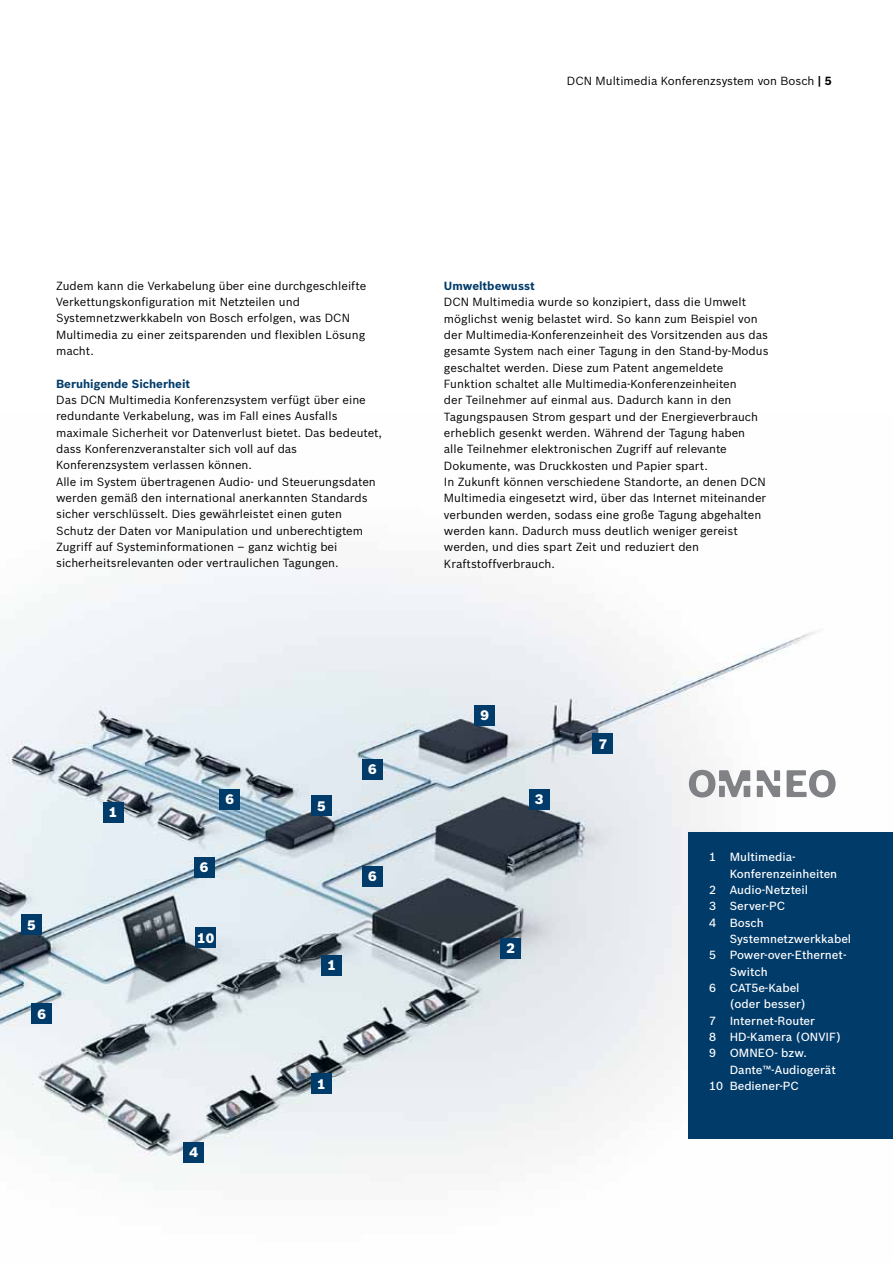
<style>
.page{position:relative;width:893px;height:1263px;background:#fff}
.page>*{position:absolute;margin:0;border:0;box-sizing:border-box;transform-origin:0 0}
.t1{font:900 13.5px "Bosch Sans";color:#fff}
.t2{font:11.55px/16.4px "Bosch Sans";color:#000}
.t3{font:500 11.55px "Bosch Sans";color:#fff}
.t4{font:700 11.55px "Bosch Sans";color:#003b6a}
.s1{font-weight:700}
</style>
<div class="page">
<img style="left:0;top:559px;width:893px;height:631px">
<div style="left:689px;top:832px;width:204px;height:306px;background:#003b6a"></div>
<svg style="left:689px;top:770px;width:61px;height:27px"></svg>
<svg style="left:757px;top:770px;width:23px;height:27px"></svg>
<svg style="left:787px;top:770px;width:49px;height:27px"></svg>
<div style="left:500px;top:938px;width:21px;height:20px;background:#003b6a"></div>
<div style="left:103px;top:802px;width:20px;height:21px;background:#003b6a"></div>
<div style="left:21px;top:915px;width:21px;height:20px;background:#003b6a"></div>
<div style="left:194px;top:857px;width:20px;height:20px;background:#003b6a"></div>
<div style="left:184px;top:1142px;width:20px;height:20px;background:#003b6a"></div>
<div style="left:311px;top:1074px;width:21px;height:20px;background:#003b6a"></div>
<div style="left:321px;top:955px;width:21px;height:21px;background:#003b6a"></div>
<div style="left:529px;top:789px;width:20px;height:21px;background:#003b6a"></div>
<div style="left:311px;top:796px;width:21px;height:20px;background:#003b6a"></div>
<div style="left:593px;top:733px;width:20px;height:21px;background:#003b6a"></div>
<div style="left:31px;top:1003px;width:21px;height:21px;background:#003b6a"></div>
<div style="left:362px;top:759px;width:21px;height:21px;background:#003b6a"></div>
<div style="left:362px;top:866px;width:21px;height:21px;background:#003b6a"></div>
<div style="left:475px;top:705px;width:20px;height:21px;background:#003b6a"></div>
<div style="left:219px;top:789px;width:21px;height:21px;background:#003b6a"></div>
<div style="left:196px;top:927px;width:20px;height:21px;background:#003b6a"></div>
<p class="t2" style="left:567px;top:72px;width:266px">DCN Multimedia Konferenzsystem von Bosch <span class="s1">| 5</span></p>
<p class="t2" style="left:56px;top:277px;width:312px">Zudem kann die Verkabelung über eine durchgeschleifte Verkettungskonfiguration mit Netzteilen und Systemnetzwerkkabeln von Bosch erfolgen, was DCN Multimedia zu einer zeitsparenden und flexiblen Lösung macht.</p>
<p class="t4" style="left:56px;top:375px;width:136px">Beruhigende Sicherheit</p>
<p class="t2" style="left:56px;top:391px;width:327px">Das DCN Multimedia Konferenzsystem verfügt über eine redundante Verkabelung, was im Fall eines Ausfalls maximale Sicherheit vor Datenverlust bietet. Das bedeutet, dass Konferenzveranstalter sich voll auf das Konferenzsystem verlassen können.<br>Alle im System übertragenen Audio- und Steuerungsdaten werden gemäß den international anerkannten Standards sicher verschlüsselt. Dies gewährleistet einen guten Schutz der Daten vor Manipulation und unberechtigtem Zugriff auf Systeminformationen – ganz wichtig bei sicherheitsrelevanten oder vertraulichen Tagungen.</p>
<p class="t4" style="left:444px;top:277px;width:92px">Umweltbewusst</p>
<p class="t2" style="left:444px;top:293px;width:326px">DCN Multimedia wurde so konzipiert, dass die Umwelt möglichst wenig belastet wird. So kann zum Beispiel von der Multimedia-Konferenzeinheit des Vorsitzenden aus das gesamte System nach einer Tagung in den Stand-by-Modus geschaltet werden. Diese zum Patent angemeldete Funktion schaltet alle Multimedia-Konferenzeinheiten<br>der Teilnehmer auf einmal aus. Dadurch kann in den Tagungspausen Strom gespart und der Energieverbrauch erheblich gesenkt werden. Während der Tagung haben<br>alle Teilnehmer elektronischen Zugriff auf relevante Dokumente, was Druckkosten und Papier spart.<br>In Zukunft können verschiedene Standorte, an denen DCN Multimedia eingesetzt wird, über das Internet miteinander verbunden werden, sodass eine große Tagung abgehalten werden kann. Dadurch muss deutlich weniger gereist werden, und dies spart Zeit und reduziert den Kraftstoffverbrauch.</p>
<p class="t1" style="left:27px;top:914px;width:10px">5</p>
<p class="t1" style="left:37px;top:1003px;width:10px">6</p>
<p class="t1" style="left:109px;top:802px;width:10px">1</p>
<p class="t1" style="left:225px;top:789px;width:10px">6</p>
<p class="t1" style="left:200px;top:857px;width:10px">6</p>
<p class="t1" style="left:197px;top:927px;width:19px">10</p>
<p class="t1" style="left:190px;top:1141px;width:10px">4</p>
<p class="t1" style="left:317px;top:795px;width:10px">5</p>
<p class="t1" style="left:327px;top:955px;width:10px">1</p>
<p class="t1" style="left:368px;top:759px;width:10px">6</p>
<p class="t1" style="left:368px;top:866px;width:10px">6</p>
<p class="t1" style="left:480px;top:705px;width:10px">9</p>
<p class="t1" style="left:535px;top:789px;width:10px">3</p>
<p class="t1" style="left:506px;top:938px;width:10px">2</p>
<p class="t1" style="left:599px;top:733px;width:10px">7</p>
<p class="t3" style="left:709px;top:849px;width:88px">1 Multimedia-</p>
<p class="t3" style="left:730px;top:865px;width:109px">Konferenzeinheiten</p>
<p class="t3" style="left:709px;top:881px;width:100px">2 Audio-Netzteil</p>
<p class="t3" style="left:709px;top:898px;width:77px">3 Server-PC</p>
<p class="t3" style="left:709px;top:914px;width:56px">4 Bosch</p>
<p class="t3" style="left:730px;top:930px;width:123px">Systemnetzwerkkabel</p>
<p class="t3" style="left:709px;top:947px;width:139px">5 Power-over-Ethernet-</p>
<p class="t3" style="left:730px;top:963px;width:40px">Switch</p>
<p class="t3" style="left:709px;top:979px;width:92px">6 CAT5e-Kabel</p>
<p class="t3" style="left:730px;top:996px;width:78px">(oder besser)</p>
<p class="t3" style="left:709px;top:1012px;width:107px">7 Internet-Router</p>
<p class="t3" style="left:709px;top:1028px;width:133px">8 HD-Kamera (ONVIF)</p>
<p class="t3" style="left:709px;top:1045px;width:99px">9 OMNEO- bzw.</p>
<p class="t3" style="left:730px;top:1061px;width:108px">Dante™-Audiogerät</p>
<p class="t1" style="left:317px;top:1073px;width:10px">1</p>
<p class="t3" style="left:709px;top:1077px;width:91px">10 Bediener-PC</p>
</div>
